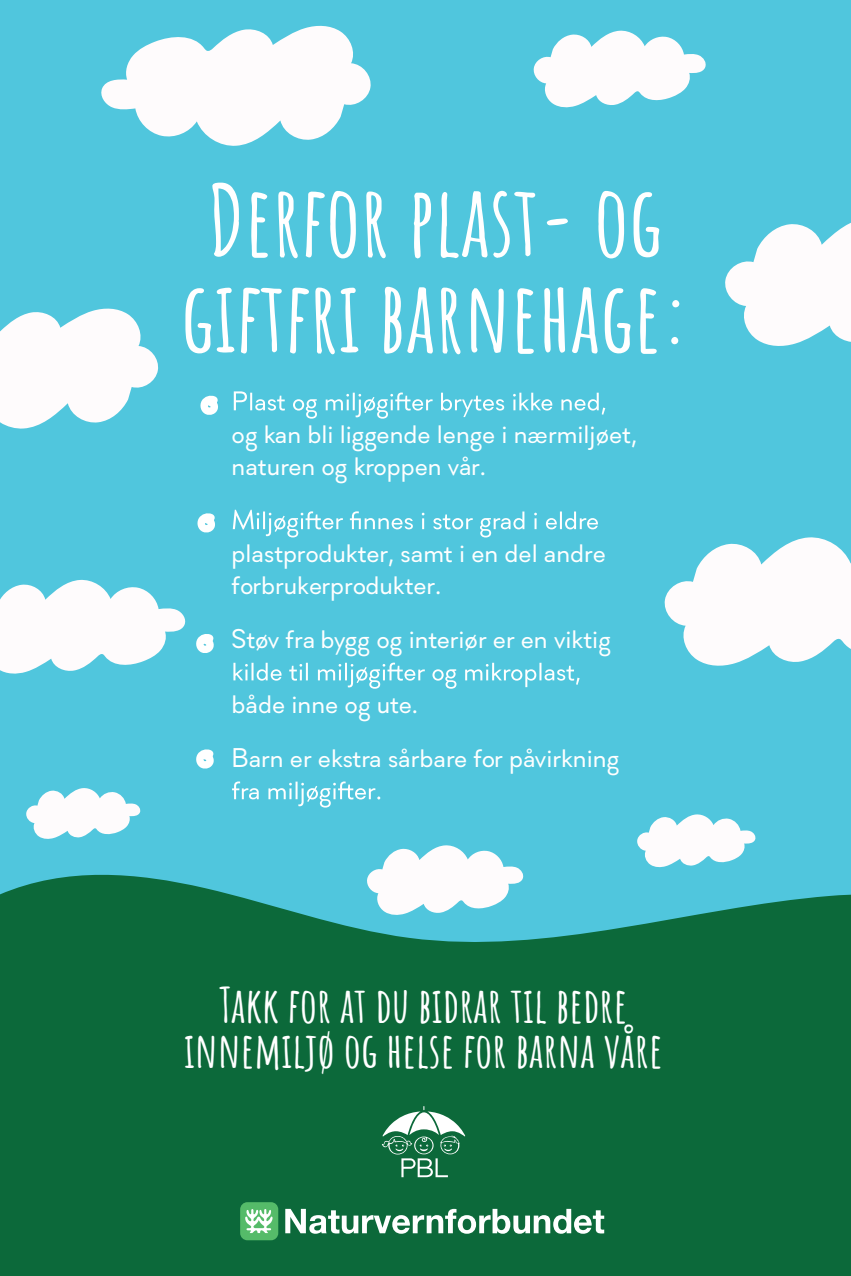
<style>
.page{position:relative;width:851px;height:1276px;background:#fff}
.page>*{position:absolute;margin:0;border:0;box-sizing:border-box;transform-origin:0 0}
.t1{font:700 97.5px/96px "Amatic SC";color:#fff}
.t2{font:700 48px/45px "Amatic SC";color:#fff;text-align:center}
.t3{font:27px/32.4px "Soin Sans";color:#fff}
</style>
<div class="page">
<div style="left:0;top:0;width:850px;height:1276px;background:#50c6dd"></div>
<svg style="left:533px;top:30px;width:173px;height:78px"></svg>
<svg style="left:26px;top:788px;width:115px;height:51px"></svg>
<svg style="left:725px;top:223px;width:125px;height:123px"></svg>
<svg style="left:664px;top:537px;width:186px;height:129px"></svg>
<svg style="left:0;top:308px;width:159px;height:121px"></svg>
<svg style="left:101px;top:25px;width:270px;height:121px"></svg>
<svg style="left:0;top:579px;width:186px;height:95px"></svg>
<svg style="left:383px;top:845px;width:121px;height:21px"></svg>
<svg style="left:637px;top:814px;width:119px;height:52px"></svg>
<svg style="left:0;top:866px;width:850px;height:410px;background:#16744d"></svg>
<svg style="left:200px;top:395px;width:18px;height:20px"></svg>
<svg style="left:197px;top:513px;width:18px;height:20px"></svg>
<svg style="left:196px;top:634px;width:18px;height:19px"></svg>
<svg style="left:196px;top:749px;width:18px;height:20px"></svg>
<svg style="left:285px;top:1208px;width:319px;height:25px;background:#6fa68a"></svg>
<svg style="left:240px;top:1202px;width:38px;height:38px"></svg>
<svg style="left:234px;top:391px;width:371px;height:28px"></svg>
<svg style="left:233px;top:510px;width:365px;height:27px"></svg>
<svg style="left:233px;top:662px;width:346px;height:27px"></svg>
<svg style="left:232px;top:781px;width:148px;height:26px"></svg>
<svg style="left:382px;top:1106px;width:83px;height:71px;background:#4e916f"></svg>
<p class="t1" style="left:181px;top:166px;width:510px">Derfor plast- og giftfri barnehage:</p>
<p class="t3" style="left:231px;top:418px;width:407px">og kan bli liggende lenge i nærmiljøet, naturen og kroppen vår.</p>
<p class="t3" style="left:231px;top:537px;width:376px">plastprodukter, samt i en del andre forbrukerprodukter.</p>
<p class="t3" style="left:231px;top:623px;width:381px">Støv fra bygg og interiør er en viktig</p>
<p class="t3" style="left:231px;top:677px;width:389px;line-height:54px">både inne og ute.<br>Barn er ekstra sårbare for påvirkning</p>
<p class="t2" style="left:184px;top:979px;width:480px">Takk for at du bidrar til bedre innemiljø og helse for barna våre</p>
</div>
